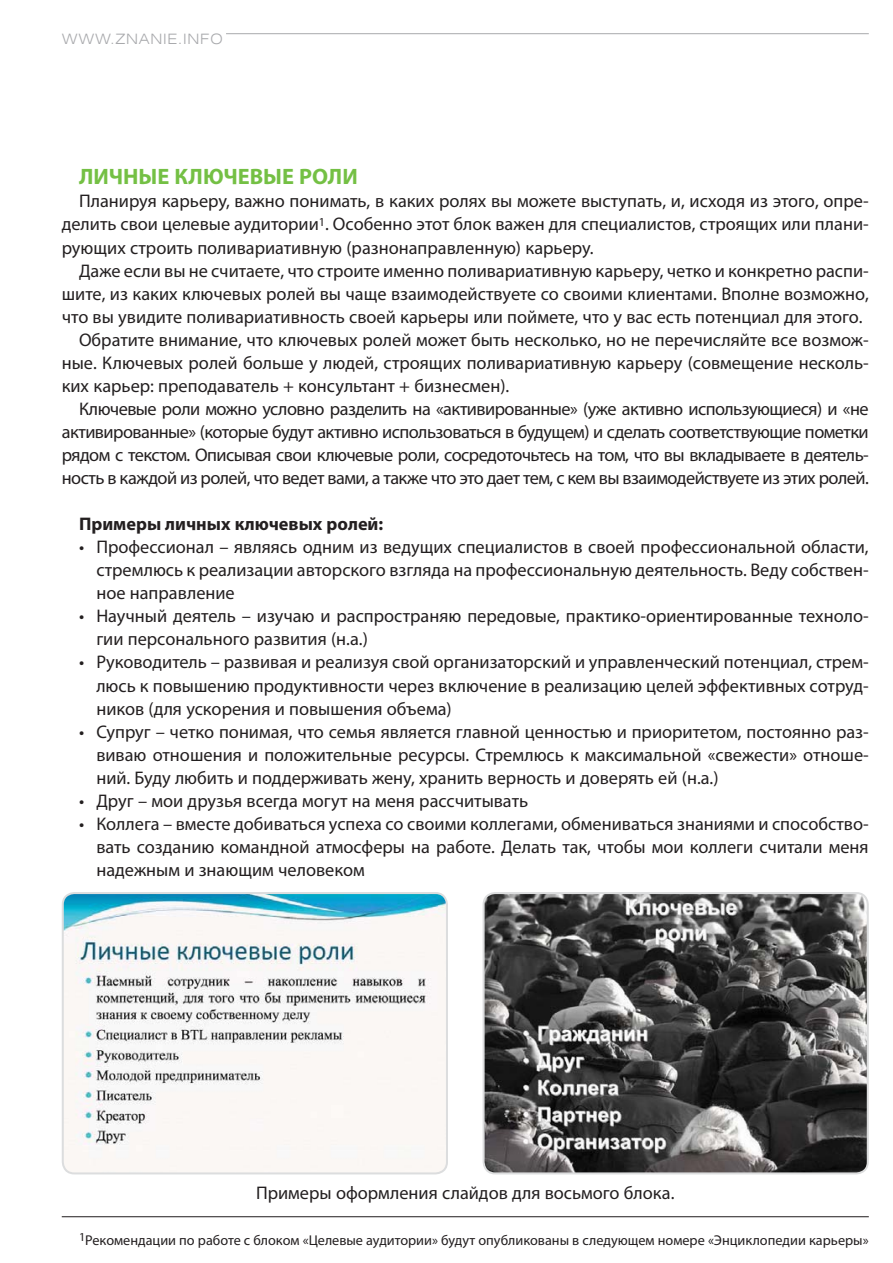
<style>
.page{position:relative;width:893px;height:1263px;background:#fff}
.page>*{position:absolute;margin:0;border:0;box-sizing:border-box;transform-origin:0 0}
.t1{font:700 22.35px "Myriad Pro";color:#74c044}
.t2{font:18.3px/23.1px "Myriad Pro";color:#231f20;text-align:justify}
.t3{font:18.3px "Myriad Pro";letter-spacing:-.03em;color:#231f20}
.t4{font:700 18.3px "Myriad Pro";color:#231f20}
.t5{font:14.25px "Myriad Pro";color:#231f20}
.t6{font:300 14.25px "Helios Ext";letter-spacing:.05em;color:#a8a9ac}
</style>
<div class="page">
<hr style="left:226px;top:33px;width:643px;height:1px;background:#a8a9ac">
<img style="left:63px;top:893px;width:384px;height:280px;border-radius:12px">
<div style="left:62px;top:892px;width:386px;height:282px;border:2px solid #dcddde;border-radius:12px"></div>
<img style="left:484px;top:893px;width:384px;height:280px;border-radius:12px">
<div style="left:482px;top:892px;width:387px;height:282px;border:2px solid #dcddde;border-radius:12px"></div>
<hr style="left:62px;top:1216px;width:807px;height:1px;background:#231f20">
<p class="t6" style="left:62px;top:33px;width:162px">WWW.ZNANIE.INFO</p>
<p class="t1" style="left:79px;top:164px;width:280px">ЛИЧНЫЕ КЛЮЧЕВЫЕ РОЛИ</p>
<p class="t2" style="left:62px;top:190px;width:808px;text-indent:17px">Планируя карьеру, важно понимать, в каких ролях вы можете выступать, и, исходя из этого, опре&shy;делить свои целевые аудитории<sup>1</sup>. Особенно этот блок важен для специалистов, строящих или плани&shy;рующих строить поливариативную (разнонаправленную) карьеру.</p>
<p class="t2" style="left:79px;top:259px;width:791px">Даже если вы не считаете, что строите именно поливариативную карьеру, четко и конкретно распи-</p>
<p class="t2" style="left:62px;top:282px;width:808px">шите, из каких ключевых ролей вы чаще взаимодействуете со своими клиентами. Вполне возможно,</p>
<p class="t2" style="left:62px;top:305px;width:802px">что вы увидите поливариативность своей карьеры или поймете, что у вас есть потенциал для этого.</p>
<p class="t2" style="left:79px;top:328px;width:791px">Обратите внимание, что ключевых ролей может быть несколько, но не перечисляйте все возмож-</p>
<p class="t2" style="left:62px;top:351px;width:808px">ные. Ключевых ролей больше у людей, строящих поливариативную карьеру (совмещение несколь-</p>
<p class="t2" style="left:62px;top:374px;width:449px">ких карьер: преподаватель + консультант + бизнесмен).</p>
<p class="t3" style="left:79px;top:398px;width:791px">Ключевые роли можно условно разделить на «активированные» (уже активно использующиеся) и «не</p>
<p class="t3" style="left:62px;top:421px;width:808px">активированные» (которые будут активно использоваться в будущем) и сделать соответствующие пометки</p>
<p class="t3" style="left:62px;top:444px;width:808px">рядом с текстом. Описывая свои ключевые роли, сосредоточьтесь на том, что вы вкладываете в деятель-</p>
<p class="t3" style="left:62px;top:467px;width:808px">ность в каждой из ролей, что ведет вами, а также что это дает тем, с кем вы взаимодействуете из этих ролей.</p>
<p class="t4" style="left:79px;top:513px;width:306px">Примеры личных ключевых ролей:</p>
<p class="t2" style="left:96px;top:535px;width:774px;text-indent:-17px">• Профессионал – являясь одним из ведущих специалистов в своей профессиональной области, стремлюсь к реализации авторского взгляда на профессиональную деятельность. Веду собствен&shy;ное направление</p>
<p class="t2" style="left:96px;top:605px;width:774px;text-indent:-17px">• Научный деятель – изучаю и распространяю передовые, практико-ориентированные техноло&shy;гии персонального развития (н.а.)</p>
<p class="t2" style="left:96px;top:651px;width:774px;text-indent:-17px">• Руководитель – развивая и реализуя свой организаторский и управленческий потенциал, стрем&shy;люсь к повышению продуктивности через включение в реализацию целей эффективных сотруд&shy;ников (для ускорения и повышения объема)</p>
<p class="t2" style="left:96px;top:720px;width:774px;text-indent:-17px">• Супруг – четко понимая, что семья является главной ценностью и приоритетом, постоянно раз&shy;виваю отношения и положительные ресурсы. Стремлюсь к максимальной «свежести» отноше&shy;ний. Буду любить и поддерживать жену, хранить верность и доверять ей (н.а.)</p>
<p class="t2" style="left:79px;top:789px;width:451px">• Друг – мои друзья всегда могут на меня рассчитывать</p>
<p class="t2" style="left:96px;top:812px;width:774px;text-indent:-17px">• Коллега – вместе добиваться успеха со своими коллегами, обмениваться знаниями и способство&shy;вать созданию командной атмосферы на работе. Делать так, чтобы мои коллеги считали меня надежным и знающим человеком</p>
<p class="t2" style="left:256px;top:1181px;width:420px">Примеры оформления слайдов для восьмого блока.</p>
<p class="t5" style="left:79px;top:1232px;width:791px"><sup>1</sup>Рекомендации по работе с блоком «Целевые аудитории» будут опубликованы в следующем номере «Энциклопедии карьеры»</p>
</div>
